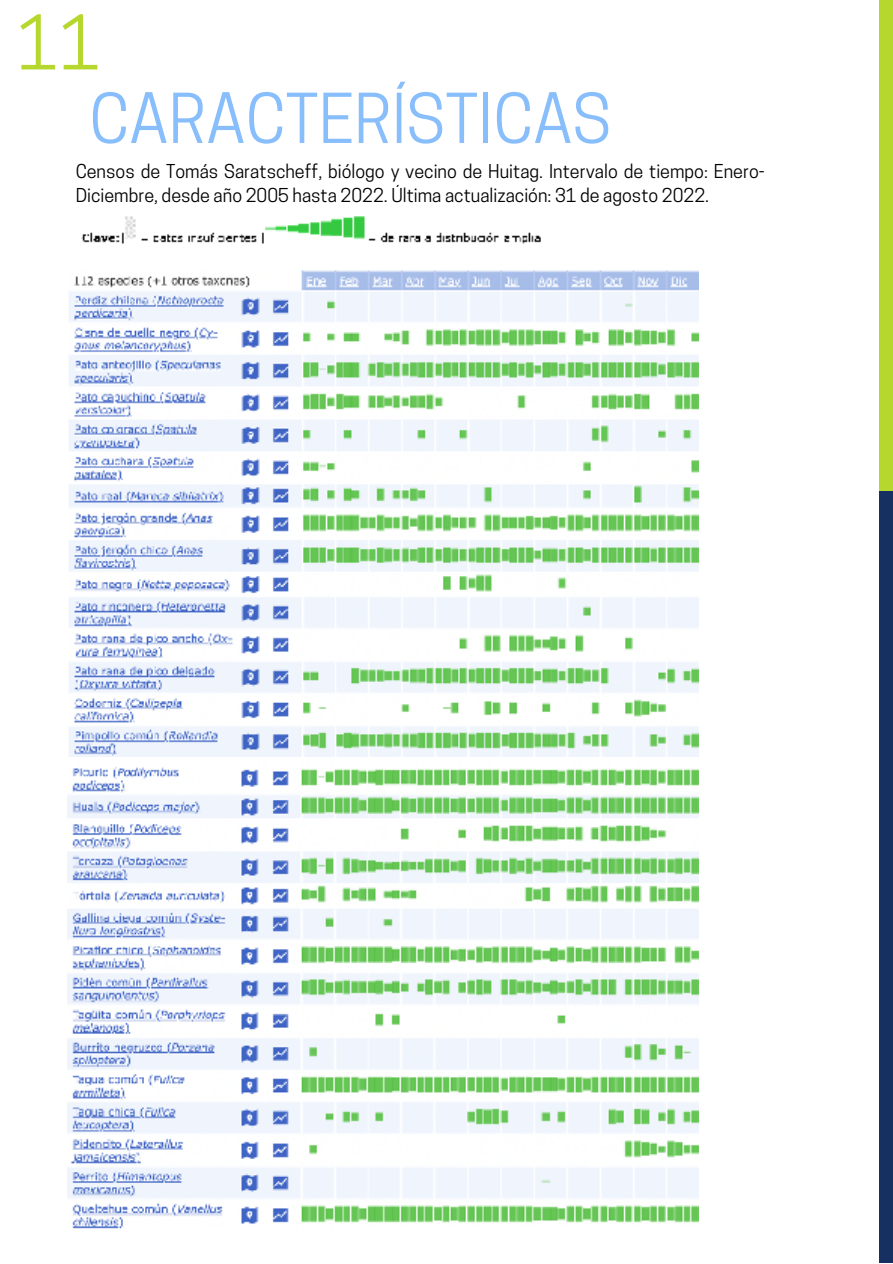
<style>
.page{position:relative;width:893px;height:1264px;background:#fff}
.page>*{position:absolute;margin:0;border:0;box-sizing:border-box;transform-origin:0 0}
.t1{font:70.35px "Cooper Hewitt";color:#b6d82e}
.t2{font:64.5px "Cooper Hewitt";color:#88befb}
.t3{font:18px/24.8px "Cooper Hewitt";color:#000}
</style>
<div class="page">
<div style="left:879px;top:0;width:13px;height:490px;background:#b6d82e"></div>
<div style="left:879px;top:491px;width:13px;height:771px;background:#173062"></div>
<img style="left:69px;top:270px;width:629px;height:486px">
<img style="left:67px;top:767px;width:631px;height:462px">
<img style="left:81px;top:216px;width:460px;height:28px">
<h1 class="t1" style="left:16px;top:17px;width:86px">11</h1>
<h2 class="t2" style="left:89px;top:94px;width:523px">CARACTERÍSTICAS</h2>
<p class="t3" style="left:76px;top:161px;width:690px">Censos de Tomás Saratscheff, biólogo y vecino de Huitag. Intervalo de tiempo: Enero-<br>Diciembre, desde año 2005 hasta 2022. Última actualización: 31 de agosto 2022.</p>
</div>
